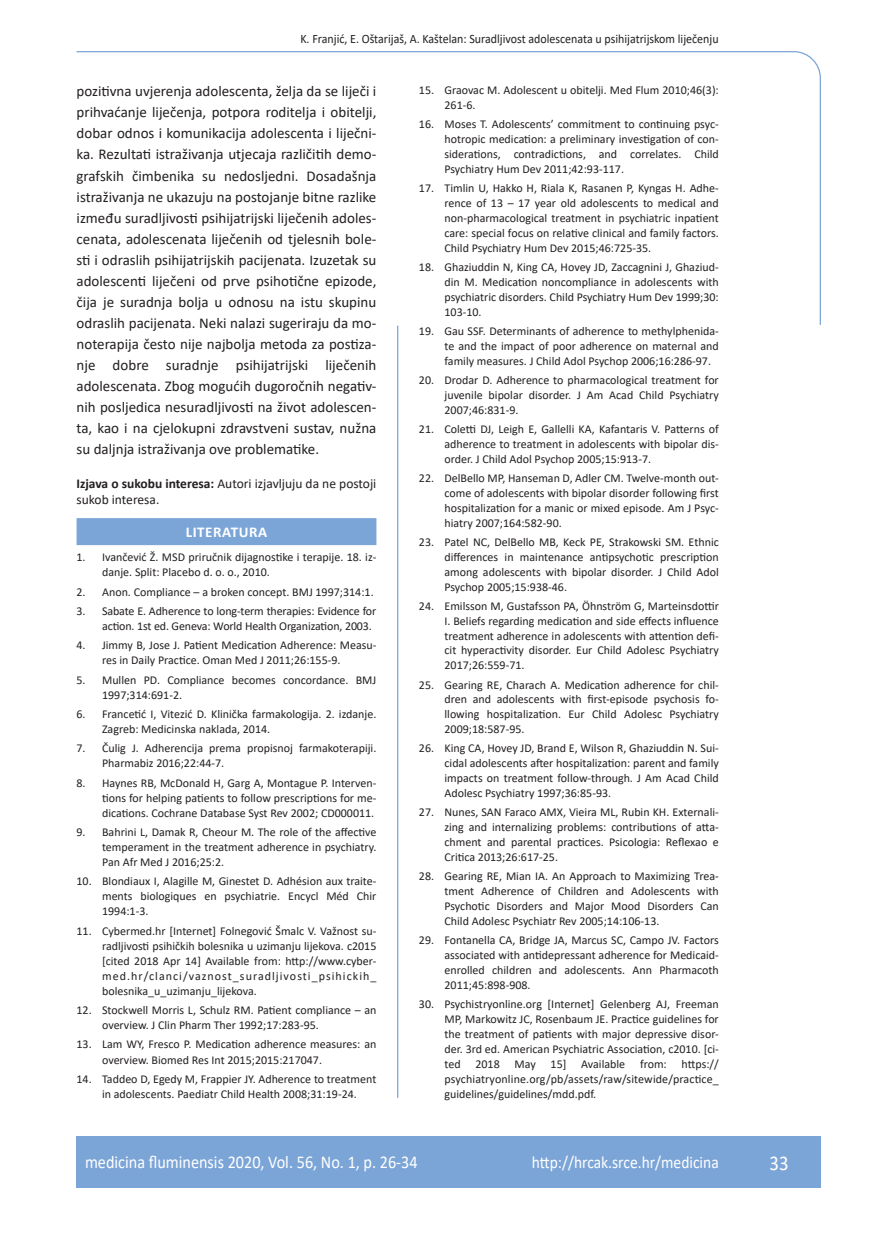
<style>
.page{position:relative;width:872px;height:1234px;background:#fff}
.page>*{position:absolute;margin:0;border:0;box-sizing:border-box;transform-origin:0 0}
.t1{font:21px "Calibri";color:#fff;scale:.9 1}
.t2{font:18px "Calibri";color:#fff;scale:.9 1}
.t3{font:17.25px "Calibri";color:#fff;scale:.9 1}
.osnovni_tekst{font:15px/21px "Calibri";color:#231f20;text-align:justify}
.naslov_ruler{font:700 15px "Calibri";letter-spacing:.04em;color:#fff}
.izjava{font:13.5px/16.5px "Calibri";color:#231f20}
.glava{font:12.75px "Calibri";color:#231f20;scale:.94 1}
.literatura{font:12px/14.9px "Calibri";color:#231f20;text-align:justify}
.s1{font-weight:700}
</style>
<div class="page">
<svg style="left:76px;top:51px;width:745px;height:275px"></svg>
<hr style="left:397px;top:325px;width:1px;height:772px;background:#7ca5d7">
<div style="left:77px;top:1135px;width:744px;height:51px;background:#7ca5d7"></div>
<div style="left:77px;top:518px;width:299px;height:27px;background:#7ca5d7"></div>
<p class="glava" style="left:300px;top:29px;width:446px">K. Franjić, E. Oštarijaš, A. Kaštelan: Suradljivost adolescenata u psihijatrijskom liječenju</p>
<p class="osnovni_tekst" style="left:77px;top:80px;width:301px">pozitivna uvjerenja adolescenta, želja da se liječi i prihvaćanje liječenja, potpora roditelja i obitelji, dobar odnos i komunikacija adolescenta i liječni&shy;ka. Rezultati istraživanja utjecaja različitih demo&shy;grafskih čimbenika su nedosljedni. Dosadašnja istraživanja ne ukazuju na postojanje bitne razlike između suradljivosti psihijatrijski liječenih adoles&shy;cenata, adolescenata liječenih od tjelesnih bole&shy;sti i odraslih psihijatrijskih pacijenata. Izuzetak su adolescenti liječeni od prve psihotične epizode, čija je suradnja bolja u odnosu na istu skupinu odraslih pacijenata. Neki nalazi sugeriraju da mo&shy;noterapija često nije najbolja metoda za postiza&shy;nje dobre suradnje psihijatrijski liječenih adolescenata. Zbog mogućih dugoročnih negativ&shy;nih posljedica nesuradljivosti na život adolescen&shy;ta, kao i na cjelokupni zdravstveni sustav, nužna su daljnja istraživanja ove problematike.</p>
<p class="izjava" style="left:77px;top:474px;width:301px"><span class="s1">Izjava o sukobu interesa:</span> Autori izjavljuju da ne postoji sukob interesa.</p>
<p class="naslov_ruler" style="left:186px;top:521px;width:83px">LITERATURA</p>
<p class="literatura" style="left:102px;top:549px;width:276px;text-indent:-26px">1. Ivančević Ž. MSD priručnik dijagnostike i terapije. 18. iz&shy;danje. Split: Placebo d. o. o., 2010.</p>
<p class="literatura" style="left:77px;top:584px;width:299px">2. Anon. Compliance – a broken concept. BMJ 1997;314:1.</p>
<p class="literatura" style="left:102px;top:603px;width:276px;text-indent:-26px">3. Sabate E. Adherence to long-term therapies: Evidence for action. 1st ed. Geneva: World Health Organization, 2003.</p>
<p class="literatura" style="left:102px;top:637px;width:276px;text-indent:-26px">4. Jimmy B, Jose J. Patient Medication Adherence: Measu&shy;res in Daily Practice. Oman Med J 2011;26:155-9.</p>
<p class="literatura" style="left:102px;top:671px;width:276px;text-indent:-26px">5. Mullen PD. Compliance becomes concordance. BMJ<br>1997;314:691-2.</p>
<p class="literatura" style="left:102px;top:706px;width:276px;text-indent:-26px">6. Francetić I, Vitezić D. Klinička farmakologija. 2. izdanje.<br>Zagreb: Medicinska naklada, 2014.</p>
<p class="literatura" style="left:102px;top:740px;width:276px;text-indent:-26px">7. Čulig J. Adherencija prema propisnoj farmakoterapiji.<br>Pharmabiz 2016;22:44-7.</p>
<p class="literatura" style="left:102px;top:774px;width:276px;text-indent:-26px">8. Haynes RB, McDonald H, Garg A, Montague P. Interven&shy;tions for helping patients to follow prescriptions for me&shy;dications. Cochrane Database Syst Rev 2002; CD000011.</p>
<p class="literatura" style="left:102px;top:824px;width:276px;text-indent:-26px">9. Bahrini L, Damak R, Cheour M. The role of the affective temperament in the treatment adherence in psychiatry.<br>Pan Afr Med J 2016;25:2.</p>
<p class="literatura" style="left:102px;top:873px;width:276px;text-indent:-26px">10. Blondiaux I, Alagille M, Ginestet D. Adhésion aux traite&shy;ments biologiques en psychiatrie. Encycl Méd Chir 1994:1-3.</p>
<p class="literatura" style="left:102px;top:922px;width:276px;text-indent:-26px">11. Cybermed.hr [Internet] Folnegović Šmalc V. Važnost su&shy;radljivosti psihičkih bolesnika u uzimanju lijekova. c2015 [cited 2018 Apr 14] Available from: http://www.cyber&shy;med.hr/clanci/vaznost_suradljivosti_psihickih_ bolesnika_u_uzimanju_lijekova.</p>
<p class="literatura" style="left:102px;top:1002px;width:276px;text-indent:-26px">12. Stockwell Morris L, Schulz RM. Patient compliance – an overview. J Clin Pharm Ther 1992;17:283-95.</p>
<p class="literatura" style="left:102px;top:1036px;width:276px;text-indent:-26px">13. Lam WY, Fresco P. Medication adherence measures: an overview. Biomed Res Int 2015;2015:217047.</p>
<p class="literatura" style="left:77px;top:1070px;width:301px;text-align:center">14. Taddeo D, Egedy M, Frappier JY. Adherence to treatment in adolescents. Paediatr Child Health 2008;31:19-24.</p>
<p class="literatura" style="left:444px;top:82px;width:276px;text-indent:-26px">15. Graovac M. Adolescent u obitelji. Med Flum 2010;46(3):<br>261-6.</p>
<p class="literatura" style="left:444px;top:116px;width:276px;text-indent:-26px">16. Moses T. Adolescents’ commitment to continuing psyc&shy;hotropic medication: a preliminary investigation of con&shy;siderations, contradictions, and correlates. Child Psychiatry Hum Dev 2011;42:93-117.</p>
<p class="literatura" style="left:444px;top:180px;width:276px;text-indent:-26px">17. Timlin U, Hakko H, Riala K, Rasanen P, Kyngas H. Adhe&shy;rence of 13 – 17 year old adolescents to medical and non-pharmacological treatment in psychiatric inpatient care: special focus on relative clinical and family factors.<br>Child Psychiatry Hum Dev 2015;46:725-35.</p>
<p class="literatura" style="left:444px;top:259px;width:276px;text-indent:-26px">18. Ghaziuddin N, King CA, Hovey JD, Zaccagnini J, Ghaziud&shy;din M. Medication noncompliance in adolescents with psychiatric disorders. Child Psychiatry Hum Dev 1999;30:<br>103-10.</p>
<p class="literatura" style="left:444px;top:323px;width:276px;text-indent:-26px">19. Gau SSF. Determinants of adherence to methylphenida&shy;te and the impact of poor adherence on maternal and family measures. J Child Adol Psychop 2006;16:286-97.</p>
<p class="literatura" style="left:444px;top:372px;width:276px;text-indent:-26px">20. Drodar D. Adherence to pharmacological treatment for juvenile bipolar disorder. J Am Acad Child Psychiatry 2007;46:831-9.</p>
<p class="literatura" style="left:444px;top:421px;width:276px;text-indent:-26px">21. Coletti DJ, Leigh E, Gallelli KA, Kafantaris V. Patterns of adherence to treatment in adolescents with bipolar dis&shy;order. J Child Adol Psychop 2005;15:913-7.</p>
<p class="literatura" style="left:444px;top:470px;width:276px;text-indent:-26px">22. DelBello MP, Hanseman D, Adler CM. Twelve-month out&shy;come of adolescents with bipolar disorder following first hospitalization for a manic or mixed episode. Am J Psyc&shy;hiatry 2007;164:582-90.</p>
<p class="literatura" style="left:444px;top:534px;width:276px;text-indent:-26px">23. Patel NC, DelBello MB, Keck PE, Strakowski SM. Ethnic differences in maintenance antipsychotic prescription among adolescents with bipolar disorder. J Child Adol Psychop 2005;15:938-46.</p>
<p class="literatura" style="left:444px;top:598px;width:276px;text-indent:-26px">24. Emilsson M, Gustafsson PA, Öhnström G, Marteinsdottir I. Beliefs regarding medication and side effects influence treatment adherence in adolescents with attention defi&shy;cit hyperactivity disorder. Eur Child Adolesc Psychiatry 2017;26:559-71.</p>
<p class="literatura" style="left:444px;top:676px;width:276px;text-indent:-26px">25. Gearing RE, Charach A. Medication adherence for chil&shy;dren and adolescents with first-episode psychosis fo&shy;llowing hospitalization. Eur Child Adolesc Psychiatry 2009;18:587-95.</p>
<p class="literatura" style="left:444px;top:740px;width:276px;text-indent:-26px">26. King CA, Hovey JD, Brand E, Wilson R, Ghaziuddin N. Sui&shy;cidal adolescents after hospitalization: parent and family impacts on treatment follow-through. J Am Acad Child Adolesc Psychiatry 1997;36:85-93.</p>
<p class="literatura" style="left:444px;top:804px;width:276px;text-indent:-26px">27. Nunes, SAN Faraco AMX, Vieira ML, Rubin KH. Externali&shy;zing and internalizing problems: contributions of atta&shy;chment and parental practices. Psicologia: Reflexao e Critica 2013;26:617-25.</p>
<p class="literatura" style="left:444px;top:868px;width:276px;text-indent:-26px">28. Gearing RE, Mian IA. An Approach to Maximizing Trea&shy;tment Adherence of Children and Adolescents with Psychotic Disorders and Major Mood Disorders Can Child Adolesc Psychiatr Rev 2005;14:106-13.</p>
<p class="literatura" style="left:444px;top:932px;width:276px;text-indent:-26px">29. Fontanella CA, Bridge JA, Marcus SC, Campo JV. Factors associated with antidepressant adherence for Medicaid&shy;enrolled children and adolescents. Ann Pharmacoth 2011;45:898-908.</p>
<p class="literatura" style="left:444px;top:996px;width:276px;text-indent:-26px">30. Psychistryonline.org [Internet] Gelenberg AJ, Freeman MP, Markowitz JC, Rosenbaum JE. Practice guidelines for the treatment of patients with major depressive disor&shy;der. 3rd ed. American Psychiatric Association, c2010. [ci&shy;ted 2018 May 15] Available from: https:// psychiatryonline.org/pb/assets/raw/sitewide/practice_ guidelines/guidelines/mdd.pdf.</p>
<p class="t2" style="left:85px;top:1149px;width:371px">medicina fluminensis 2020, Vol. 56, No. 1, p. 26-34</p>
<p class="t3" style="left:532px;top:1150px;width:209px">http://hrcak.srce.hr/medicina</p>
<p class="t1" style="left:769px;top:1147px;width:23px">33</p>
</div>
